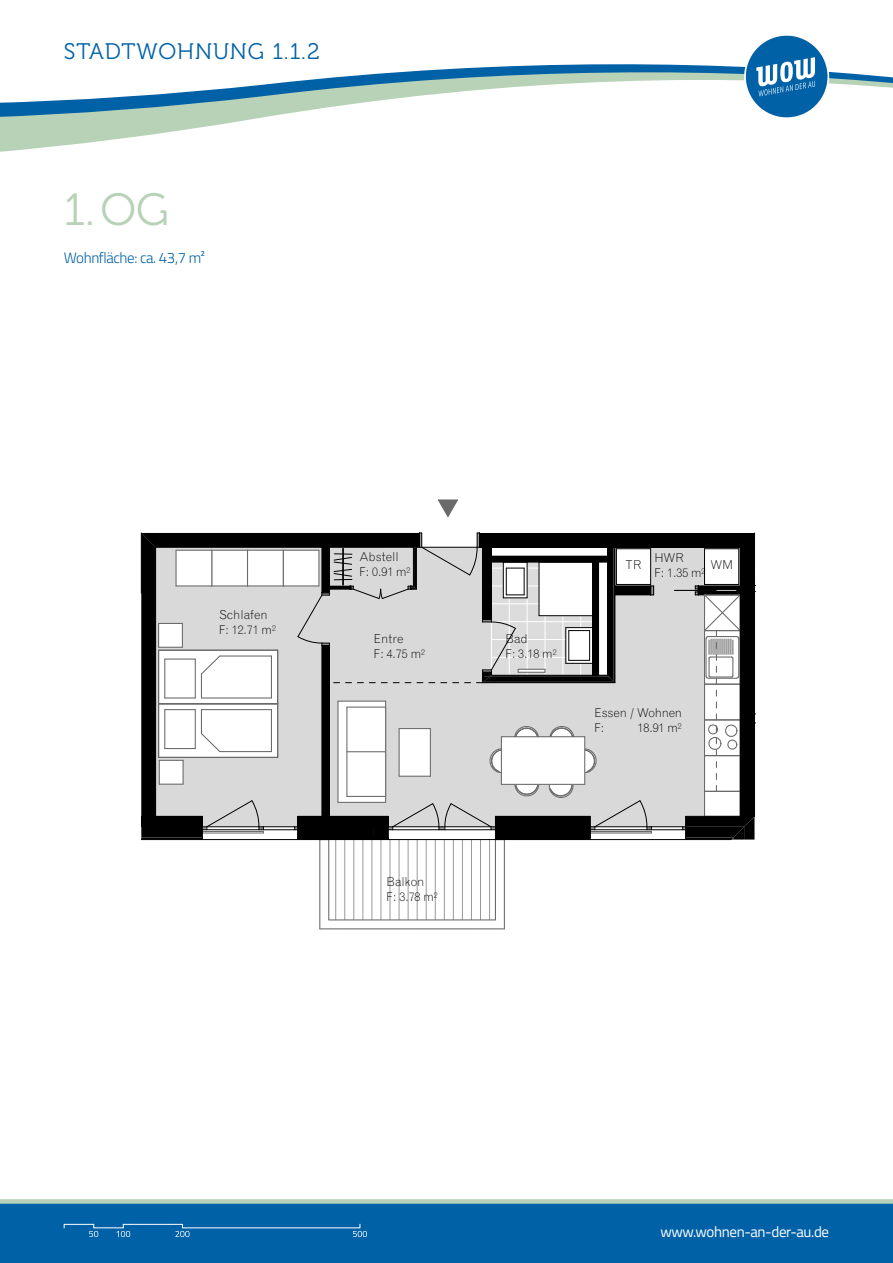
<style>
.page{position:relative;width:893px;height:1263px;background:#fff}
.page>*{position:absolute;margin:0;border:0;box-sizing:border-box;transform-origin:0 0}
.t1{font:45px "Museo 300";color:#b7d2b7}
.t2{font:22.5px "Museo 300";letter-spacing:.04em;color:#0061a7}
.t3{font:15px "Titillium Web";letter-spacing:-.025em;color:#fff}
.t4{font:300 15px "Titillium Web";letter-spacing:-.025em;color:#0061a7}
.t5{font:300 12.3px/15.3px "Grotesque MT Std";color:#000}
.t6{font:300 12.3px/15.3px "Grotesque MT Std";letter-spacing:-.03em;color:#000}
.t7{font:300 12.3px "Grotesque";color:#000}
</style>
<div class="page">
<div style="left:654px;top:548px;width:86px;height:278px;background:#d9d9d9"></div>
<div style="left:704px;top:549px;width:35px;height:35px;background:#fff"></div>
<hr style="left:704px;top:548px;width:35px;height:1px;background:#000">
<hr style="left:738px;top:549px;width:1px;height:35px;background:#000">
<hr style="left:704px;top:584px;width:35px;height:1px;background:#000">
<hr style="left:704px;top:549px;width:1px;height:35px;background:#000">
<div style="left:704px;top:595px;width:36px;height:221px;background:#fff"></div>
<hr style="left:674px;top:590px;width:42px;height:1px;background:#000">
<svg style="left:716px;top:750px;width:1px;height:17px"></svg>
<div style="left:727px;top:740px;width:10px;height:10px;border:1px solid #6a6a6a;border-radius:50%"></div>
<div style="left:708px;top:724px;width:10px;height:10px;border:1px solid #6a6a6a;border-radius:50%"></div>
<div style="left:708px;top:737px;width:13px;height:13px;border:1px solid #6a6a6a;border-radius:50%"></div>
<div style="left:725px;top:724px;width:12px;height:13px;border:1px solid #6a6a6a;border-radius:50%"></div>
<hr style="left:704px;top:684px;width:1px;height:36px;background:#6a6a6a">
<hr style="left:704px;top:684px;width:36px;height:1px;background:#6a6a6a">
<hr style="left:704px;top:720px;width:1px;height:36px;background:#6a6a6a">
<hr style="left:704px;top:719px;width:36px;height:1px;background:#6a6a6a">
<svg style="left:695px;top:585px;width:45px;height:99px"></svg>
<hr style="left:704px;top:755px;width:36px;height:1px;background:#6a6a6a">
<hr style="left:704px;top:756px;width:1px;height:35px;background:#6a6a6a">
<div style="left:740px;top:533px;width:14px;height:283px;background:#000"></div>
<hr style="left:754px;top:723px;width:1px;height:93px;background:#000">
<hr style="left:754px;top:591px;width:1px;height:123px;background:#000">
<svg style="left:754px;top:576px;width:1px;height:15px"></svg>
<hr style="left:754px;top:533px;width:1px;height:36px;background:#000">
<div style="left:479px;top:533px;width:261px;height:14px;background:#000"></div>
<hr style="left:615px;top:547px;width:125px;height:1px;background:#000">
<hr style="left:590px;top:839px;width:96px;height:1px;background:#000">
<hr style="left:651px;top:826px;width:32px;height:1px;background:#000">
<hr style="left:651px;top:829px;width:32px;height:1px;background:#000">
<svg style="left:141px;top:533px;width:513px;height:396px"></svg>
<svg style="left:682px;top:785px;width:72px;height:55px"></svg>
<svg style="left:438px;top:499px;width:20px;height:18px"></svg>
<svg style="left:0;top:1199px;width:893px;height:64px;background:#0e6aa8"></svg>
<svg style="left:519px;top:64px;width:199px;height:2px"></svg>
<svg style="left:0;top:66px;width:893px;height:86px"></svg>
<svg style="left:744px;top:35px;width:88px;height:89px"></svg>
<svg style="left:63px;top:1223px;width:304px;height:14px;background:#1970af"></svg>
<h2 class="t2" style="left:64px;top:40px;width:257px">STADTWOHNUNG 1.1.2</h2>
<h1 class="t1" style="left:64px;top:185px;width:107px">1.OG</h1>
<p class="t4" style="left:64px;top:247px;width:143px">Wohnfläche: ca. 43,7 m²</p>
<p class="t5" style="left:219px;top:608px;width:58px">Schlafen<br>F: 12.71 m<sup>2</sup></p>
<p class="t5" style="left:359px;top:550px;width:53px">Abstell<br>F: 0.91 m<sup>2</sup></p>
<p class="t5" style="left:374px;top:632px;width:53px">Entre<br>F: 4.75 m<sup>2</sup></p>
<p class="t5" style="left:387px;top:875px;width:39px">Balkon</p>
<p class="t7" style="left:387px;top:889px;width:53px">F: 3.78 m<sup>2</sup></p>
<p class="t5" style="left:505px;top:632px;width:53px">Bad<br>F: 3.18 m<sup>2</sup></p>
<p class="t5" style="left:654px;top:551px;width:53px">HWR<br>F: 1.35 m<sup>2</sup></p>
<p class="t5" style="left:625px;top:558px;width:18px">TR</p>
<p class="t5" style="left:710px;top:558px;width:24px">WM</p>
<p class="t6" style="left:594px;top:706px;width:89px">Essen / Wohnen<br>F:</p>
<p class="t5" style="left:638px;top:721px;width:46px">18.91 m<sup>2</sup></p>
<p class="t3" style="left:660px;top:1221px;width:170px">www.wohnen-an-der-au.de</p>
</div>
